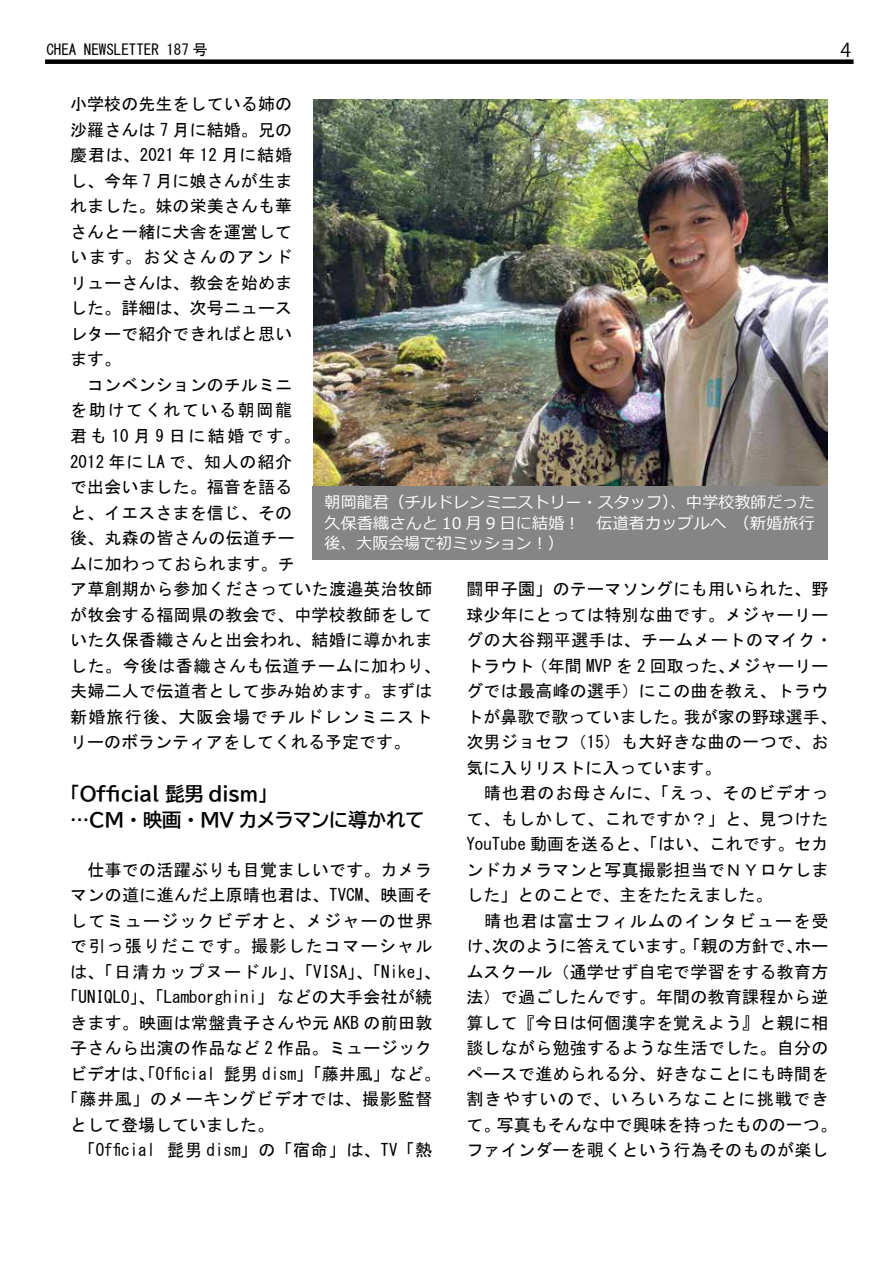
<style>
.page{position:relative;width:893px;height:1263px;background:#fff}
.page>*{position:absolute;margin:0;border:0;box-sizing:border-box;transform-origin:0 0}
.t1{font:19.2px/25.5px "BIZ UDP Gothic Bold";color:#000}
.t2{font:19.2px "Koz Go Pr 6 N";color:#000}
.t3{font:16.95px/25.5px "MS Gothic";letter-spacing:.015em;color:#000}
.t4{font:16.95px "MS Gothic";letter-spacing:.07em;color:#000}
.t5{font:16.95px "MS Gothic";letter-spacing:.08em;color:#000}
.t6{font:16.95px "MS Gothic";letter-spacing:.04em;color:#000}
.t7{font:15.9px/20.2px "Meiryo";letter-spacing:.01em;color:#fff;text-align:justify}
.t8{font:15px "MS Gothic";color:#000}
</style>
<div class="page">
<div style="left:45px;top:59px;width:809px;height:5px;background:#000"></div>
<img style="left:313px;top:100px;width:515px;height:386px">
<div style="left:312px;top:486px;width:515px;height:73px;background:#858585"></div>
<p class="t8" style="left:46px;top:42px;width:163px">CHEA NEWSLETTER 187 号</p>
<p class="t2" style="left:840px;top:39px;width:12px">4</p>
<p class="t3" style="left:70px;top:91px;width:372px">小学校の先生をしている姉の<br>沙羅さんは 7 月に結婚。兄の<br>慶君は、2021 年 12 月に結婚<br>し、今年 7 月に娘さんが生ま<br>れました。妹の栄美さんも華<br>さんと一緒に犬舎を運営して<br>います。お父さんのアンド<br>リューさんは、教会を始めま<br>した。詳細は、次号ニュース<br>レターで紹介できればと思い<br>ます。<br>　コンベンションのチルミニ<br>を助けてくれている朝岡龍<br>君も 10 月 9 日に結婚です。<br>2012 年に LA で、知人の紹介<br>で出会いました。福音を語る<br>と、イエスさまを信じ、その<br>後、丸森の皆さんの伝道チー<br>ムに加わっておられます。チ<br>ア草創期から参加くださっていた渡邉英治牧師が牧会する福岡県の教会で、中学校教師をしていた久保香織さんと出会われ、結婚に導かれました。今後は香織さんも伝道チームに加わり、夫婦二人で伝道者として歩み始めます。まずは新婚旅行後、大阪会場でチルドレンミニストリーのボランティアをしてくれる予定です。</p>
<p class="t1" style="left:70px;top:781px;width:356px">「Official 髭男 dism」<br>…CM ・映画・ MV カメラマンに導かれて</p>
<p class="t3" style="left:70px;top:857px;width:364px">　仕事での活躍ぶりも目覚ましいです。カメラ</p>
<p class="t3" style="left:70px;top:882px;width:364px">マンの道に進んだ上原晴也君は、TVCM、映画そ</p>
<p class="t4" style="left:70px;top:912px;width:364px">してミュージックビデオと、メジャーの世界</p>
<p class="t4" style="left:70px;top:938px;width:364px">で引っ張りだこです。撮影したコマーシャル</p>
<p class="t5" style="left:70px;top:963px;width:372px">は、「日清カップヌードル」、「VISA」、「Nike」、</p>
<p class="t3" style="left:62px;top:984px;width:372px">「UNIQLO」、「Lamborghini」 などの大手会社が続</p>
<p class="t3" style="left:70px;top:1010px;width:364px">きます。映画は常盤貴子さんや元 AKB の前田敦</p>
<p class="t3" style="left:70px;top:1035px;width:364px">子さんら出演の作品など 2 作品。ミュージック</p>
<p class="t3" style="left:70px;top:1061px;width:372px">ビデオは、「Official 髭男 dism」「藤井風」など。</p>
<p class="t6" style="left:62px;top:1091px;width:372px">「藤井風」のメーキングビデオでは、撮影監督</p>
<p class="t3" style="left:70px;top:1112px;width:206px">として登場していました。</p>
<p class="t3" style="left:70px;top:1137px;width:364px">　「Official 髭男 dism」の「宿命」は、TV「熱</p>
<p class="t7" style="left:325px;top:493px;width:492px">朝岡龍君（チルドレンミニストリー・スタッフ）、中学校教師だった久保香織さんと 10 月 9 日に結婚！　伝道者カップルへ　（新婚旅行後、大阪会場で初ミッション！）</p>
<p class="t3" style="left:466px;top:576px;width:372px">闘甲子園」のテーマソングにも用いられた、野球少年にとっては特別な曲です。メジャーリーグの大谷翔平選手は、チームメートのマイク・トラウト（年間 MVP を 2 回取った、メジャーリーグでは最高峰の選手）にこの曲を教え、トラウトが鼻歌で歌っていました。我が家の野球選手、次男ジョセフ（15）も大好きな曲の一つで、お気に入りリストに入っています。<br>　晴也君のお母さんに、「えっ、そのビデオって、もしかして、これですか？」と、見つけた<br>YouTube 動画を送ると、「はい、これです。セカンドカメラマンと写真撮影担当でＮＹロケしました」とのことで、主をたたえました。<br>　晴也君は富士フィルムのインタビューを受け、次のように答えています。「親の方針で、ホームスクール（通学せず自宅で学習をする教育方法）で過ごしたんです。年間の教育課程から逆算して『今日は何個漢字を覚えよう』と親に相談しながら勉強するような生活でした。自分のペースで進められる分、好きなことにも時間を割きやすいので、いろいろなことに挑戦できて。写真もそんな中で興味を持ったものの一つ。ファインダーを覗くという行為そのものが楽し</p>
</div>
